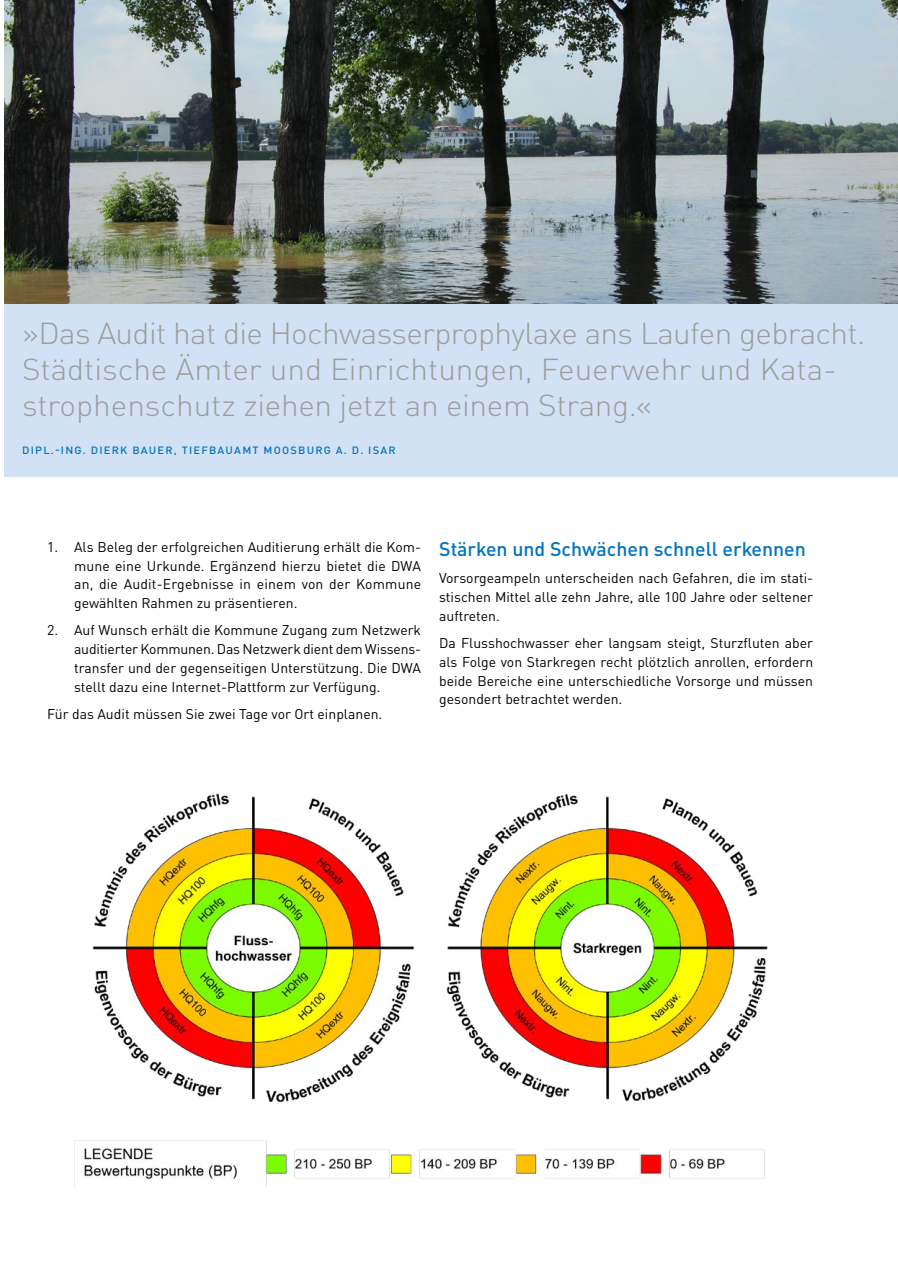
<style>
.page{position:relative;width:898px;height:1263px;background:#fff}
.page>*{position:absolute;margin:0;border:0;box-sizing:border-box;transform-origin:0 0}
.t1{font:300 30px/36px "DINOT";letter-spacing:-.01em;color:#9d9d9c;scale:1.05 1}
.t2{font:500 19.5px "DINOT";color:#0075bf}
.t3{font:13.95px/18.8px "DINOT";color:#000;text-align:justify}
.t4{font:500 10.5px "DINOT";letter-spacing:.11em;color:#0075bf;scale:1.05 1}
</style>
<div class="page">
<img style="left:4px;top:0;width:893px;height:304px">
<div style="left:4px;top:304px;width:893px;height:172px;background:#d3e1f4"></div>
<img style="left:74px;top:793px;width:694px;height:394px">
<h1 class="t1" style="left:22px;top:313px;width:804px">»Das Audit hat die Hochwasserprophylaxe ans Laufen gebracht.<br>Städtische Ämter und Einrichtungen, Feuerwehr und Kata&shy;strophenschutz ziehen jetzt an einem Strang.«</h1>
<p class="t4" style="left:22px;top:442px;width:357px">DIPL.-ING. DIERK BAUER, TIEFBAUAMT MOOSBURG A. D. ISAR</p>
<p class="t3" style="left:74px;top:536px;width:348px;text-indent:-27px">1. Als Beleg der erfolgreichen Auditierung erhält die Kom&shy;mune eine Urkunde. Ergänzend hierzu bietet die DWA an, die Audit-Ergebnisse in einem von der Kommune gewählten Rahmen zu präsentieren.</p>
<p class="t3" style="left:74px;top:620px;width:348px;text-indent:-27px">2. Auf Wunsch erhält die Kommune Zugang zum Netzwerk auditierter Kommunen. Das Netzwerk dient dem Wissens&shy;transfer und der gegenseitigen Unterstützung. Die DWA stellt dazu eine Internet-Plattform zur Verfügung.</p>
<p class="t3" style="left:47px;top:703px;width:336px">Für das Audit müssen Sie zwei Tage vor Ort einplanen.</p>
<h2 class="t2" style="left:439px;top:534px;width:368px">Stärken und Schwächen schnell erkennen</h2>
<p class="t3" style="left:439px;top:568px;width:375px">Vorsorgeampeln unterscheiden nach Gefahren, die im stati&shy;stischen Mittel alle zehn Jahre, alle 100 Jahre oder seltener auftreten.</p>
<p class="t3" style="left:439px;top:633px;width:375px">Da Flusshochwasser eher langsam steigt, Sturzfluten aber als Folge von Starkregen recht plötzlich anrollen, erfordern beide Bereiche eine unterschiedliche Vorsorge und müssen gesondert betrachtet werden.</p>
</div>
